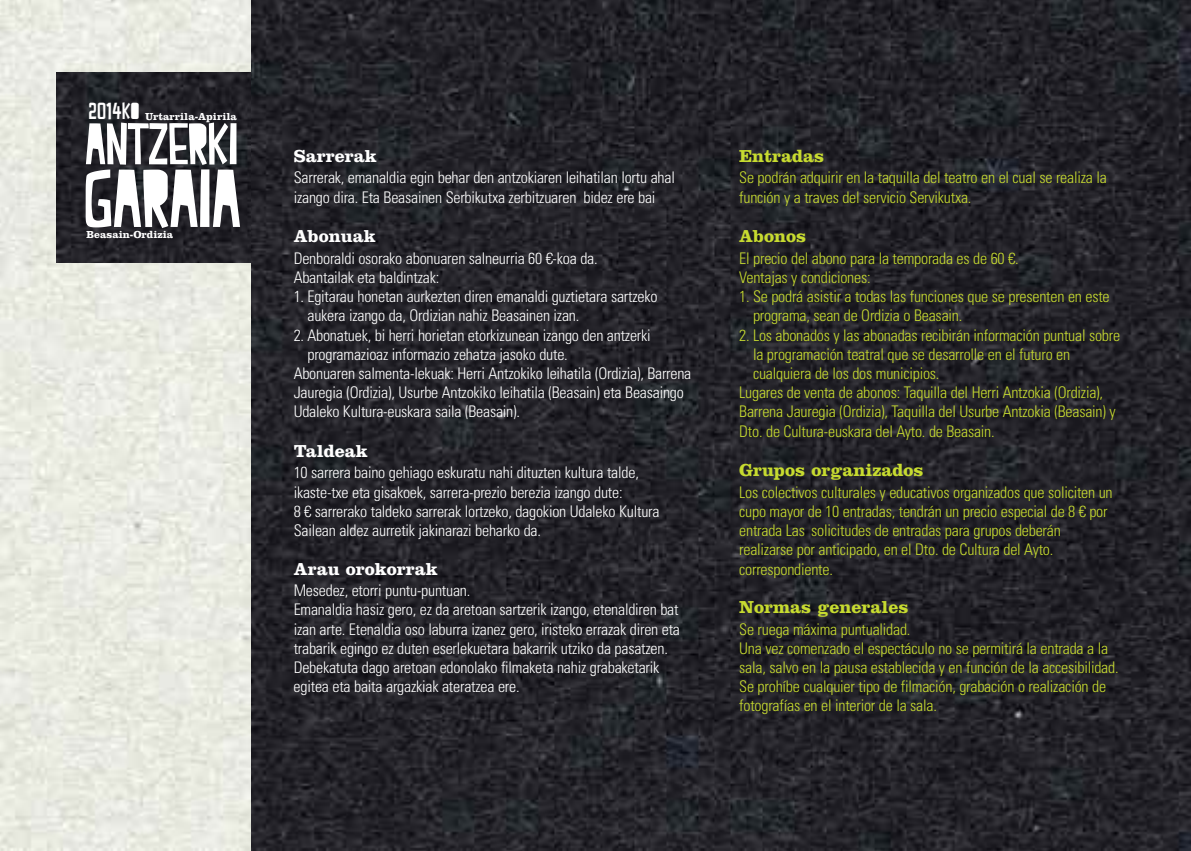
<style>
.page{position:relative;width:1191px;height:851px;background:#fff}
.page>*{position:absolute;margin:0;border:0;box-sizing:border-box;transform-origin:0 0}
.t1{font:82px "Peach Milk";letter-spacing:-.025em;color:#fff}
.t2{font:58.4px "Peach Milk";letter-spacing:-.025em;color:#fff}
.t3{font:700 18px "Clarendon LT Std";color:#c7db30}
.t4{font:700 18px "Clarendon LT Std";color:#fff}
.t5{font:300 condensed 16px/19.2px "Univers";letter-spacing:-.015em;color:#fff}
.t6{font:300 condensed 16px/19.2px "Univers";letter-spacing:-.015em;color:#c7db30}
.t7{font:700 10.6px "Clarendon LT Std";color:#fff}
.s1{font-family:"Peach Milk";font-weight:400;font-size:23.2px}
</style>
<div class="page">
<img style="left:0;top:0;width:1191px;height:850px">
<img style="left:57px;top:72px;width:1134px;height:191px">
<p class="t7" style="left:89px;top:113px;width:149px"><span class="s1">2014KO</span> Urtarrila-Apirila</p>
<h2 class="t2" style="left:84px;top:110px;width:156px">ANTZERKI</h2>
<h1 class="t1" style="left:83px;top:151px;width:160px">GARAIA</h1>
<p class="t7" style="left:87px;top:231px;width:88px">Beasain-Ordizia</p>
<p class="t4" style="left:294px;top:150px;width:85px">Sarrerak</p>
<p class="t5" style="left:294px;top:169px;width:383px">Sarrerak, emanaldia egin behar den antzokiaren leihatilan lortu ahal izango dira. Eta Beasainen Serbikutxa zerbitzuaren bidez ere bai</p>
<p class="t4" style="left:294px;top:230px;width:84px">Abonuak</p>
<p class="t5" style="left:294px;top:250px;width:305px">Denboraldi osorako abonuaren salneurria 60 €-koa da.<br>Abantailak eta baldintzak:</p>
<p class="t5" style="left:307px;top:288px;width:351px;text-indent:-14px">1. Egitarau honetan aurkezten diren emanaldi guztietara sartzeko aukera izango da, Ordizian nahiz Beasainen izan.</p>
<p class="t5" style="left:294px;top:326px;width:358px">2. Abonatuek, bi herri horietan etorkizunean izango den antzerki</p>
<p class="t5" style="left:307px;top:346px;width:262px">programazioaz informazio zehatza jasoko dute.</p>
<p class="t5" style="left:294px;top:365px;width:399px">Abonuaren salmenta-lekuak: Herri Antzokiko leihatila (Ordizia), Barrena</p>
<p class="t5" style="left:294px;top:384px;width:392px">Jauregia (Ordizia), Usurbe Antzokiko leihatila (Beasain) eta Beasaingo</p>
<p class="t5" style="left:294px;top:403px;width:228px">Udaleko Kultura-euskara saila (Beasain).</p>
<p class="t4" style="left:294px;top:445px;width:75px">Taldeak</p>
<p class="t5" style="left:294px;top:464px;width:367px">10 sarrera baino gehiago eskuratu nahi dituzten kultura talde, ikaste-txe eta gisakoek, sarrera-prezio berezia izango dute:<br>8 € sarrerako taldeko sarrerak lortzeko, dagokion Udaleko Kultura Sailean aldez aurretik jakinarazi beharko da.</p>
<p class="t4" style="left:294px;top:563px;width:146px">Arau orokorrak</p>
<p class="t5" style="left:294px;top:582px;width:388px">Mesedez, etorri puntu-puntuan.<br>Emanaldia hasiz gero, ez da aretoan sartzerik izango, etenaldiren bat izan arte. Etenaldia oso laburra izanez gero, iristeko errazak diren eta trabarik egingo ez duten eserlekuetara bakarrik utziko da pasatzen.<br>Debekatuta dago aretoan edonolako filmaketa nahiz grabaketarik egitea eta baita argazkiak ateratzea ere.</p>
<p class="t3" style="left:739px;top:150px;width:86px">Entradas</p>
<p class="t6" style="left:739px;top:169px;width:369px">Se podrán adquirir en la taquilla del teatro en el cual se realiza la función y a traves del servicio Servikutxa.</p>
<p class="t3" style="left:739px;top:230px;width:69px">Abonos</p>
<p class="t6" style="left:739px;top:250px;width:281px">El precio del abono para la temporada es de 60 €.<br>Ventajas y condiciones:</p>
<p class="t6" style="left:753px;top:288px;width:358px;text-indent:-14px">1. Se podrá asistir a todas las funciones que se presenten en este programa, sean de Ordizia o Beasain.</p>
<p class="t6" style="left:739px;top:326px;width:382px">2. Los abonados y las abonadas recibirán información puntual sobre</p>
<p class="t6" style="left:753px;top:346px;width:319px">la programación teatral que se desarrolle en el futuro en</p>
<p class="t6" style="left:753px;top:365px;width:188px">cualquiera de los dos municipios.</p>
<p class="t6" style="left:739px;top:384px;width:365px">Lugares de venta de abonos: Taquilla del Herri Antzokia (Ordizia),</p>
<p class="t6" style="left:739px;top:403px;width:378px">Barrena Jauregia (Ordizia), Taquilla del Usurbe Antzokia (Beasain) y</p>
<p class="t6" style="left:739px;top:422px;width:257px">Dto. de Cultura-euskara del Ayto. de Beasain.</p>
<p class="t3" style="left:739px;top:464px;width:186px">Grupos organizados</p>
<p class="t6" style="left:739px;top:483px;width:375px">Los colectivos culturales y educativos organizados que soliciten un cupo mayor de 10 entradas, tendrán un precio especial de 8 € por entrada Las solicitudes de entradas para grupos deberán realizarse por anticipado, en el Dto. de Cultura del Ayto. correspondiente.</p>
<p class="t3" style="left:739px;top:601px;width:171px">Normas generales</p>
<p class="t6" style="left:739px;top:620px;width:381px">Se ruega máxima puntualidad.<br>Una vez comenzado el espectáculo no se permitirá la entrada a la sala, salvo en la pausa establecida y en función de la accesibilidad.<br>Se prohíbe cualquier tipo de filmación, grabación o realización de fotografías en el interior de la sala.</p>
</div>
